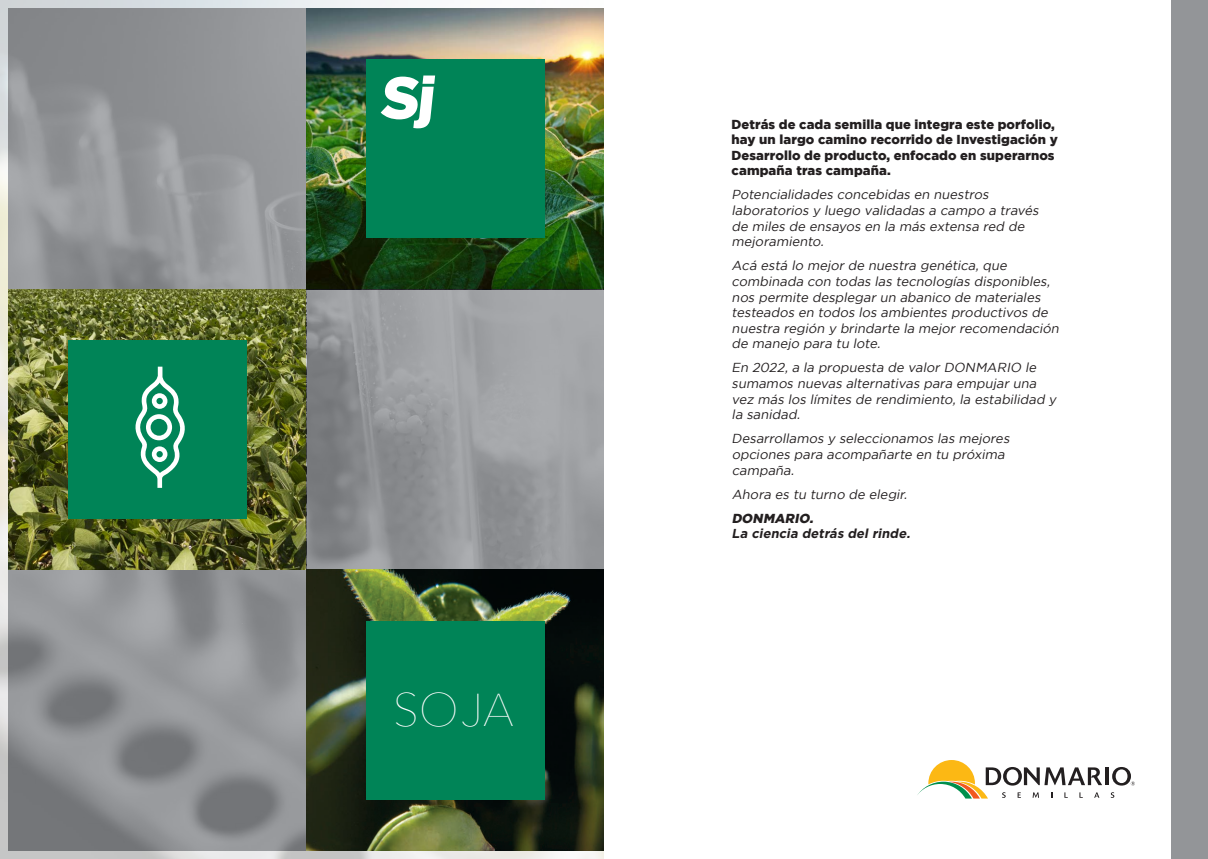
<style>
.page{position:relative;width:1208px;height:859px;background:#fff}
.page>*{position:absolute;margin:0;border:0;box-sizing:border-box;transform-origin:0 0}
.t1{font:900 59.2px "Gotham";color:#fff}
.t2{font:200 45.9px "Avenir Next";color:#fff}
.t3{font:italic 13px/15.6px "Gotham";letter-spacing:-.005em;color:#231f20}
.t4{font:900 13px/15.6px "Gotham";letter-spacing:.005em;color:#231f20}
.t5{font:italic 700 13px "Gotham";color:#231f20}
.t6{font:italic 900 13px "Gotham";color:#231f20}
</style>
<div class="page">
<img style="left:0;top:0;width:604px;height:859px">
<div style="left:1171px;top:1px;width:37px;height:858px;background:#939598"></div>
<hr style="left:1105px;top:767px;width:3px;height:18px;background:#231f20">
<svg style="left:1112px;top:767px;width:23px;height:19px"></svg>
<svg style="left:917px;top:760px;width:185px;height:39px"></svg>
<svg style="left:1110px;top:792px;width:4px;height:6px"></svg>
<svg style="left:9px;top:9px;width:297px;height:280px;background:#939598"></svg>
<img style="left:9px;top:289px;width:297px;height:281px">
<svg style="left:9px;top:570px;width:297px;height:280px;background:#8d8f92"></svg>
<img style="left:306px;top:9px;width:298px;height:280px">
<svg style="left:306px;top:289px;width:298px;height:281px;background:#96989b"></svg>
<img style="left:306px;top:570px;width:298px;height:280px">
<div style="left:366px;top:60px;width:178px;height:178px;background:#008457"></div>
<div style="left:68px;top:340px;width:179px;height:179px;background:#008457"></div>
<svg style="left:135px;top:367px;width:50px;height:121px"></svg>
<div style="left:366px;top:621px;width:178px;height:179px;background:#008457"></div>
<h1 class="t1" style="left:379px;top:64px;width:56px">Sj</h1>
<h2 class="t2" style="left:393px;top:672px;width:122px">SOJA</h2>
<p class="t4" style="left:731px;top:116px;width:328px">Detrás de cada semilla que integra este porfolio, hay un largo camino recorrido de Investigación y Desarrollo de producto, enfocado en superarnos campaña tras campaña.</p>
<p class="t3" style="left:731px;top:187px;width:311px">Potencialidades concebidas en nuestros laboratorios y luego validadas a campo a través de miles de ensayos en la más extensa red de mejoramiento.</p>
<p class="t3" style="left:731px;top:258px;width:331px">Acá está lo mejor de nuestra genética, que combinada con todas las tecnologías disponibles, nos permite desplegar un abanico de materiales testeados en todos los ambientes productivos de nuestra región y brindarte la mejor recomendación de manejo para tu lote.</p>
<p class="t3" style="left:731px;top:360px;width:328px">En 2022, a la propuesta de valor DONMARIO le sumamos nuevas alternativas para empujar una vez más los límites de rendimiento, la estabilidad y la sanidad.</p>
<p class="t3" style="left:731px;top:431px;width:282px">Desarrollamos y seleccionamos las mejores opciones para acompañarte en tu próxima campaña.</p>
<p class="t3" style="left:731px;top:486px;width:179px">Ahora es tu turno de elegir.</p>
<p class="t6" style="left:731px;top:511px;width:85px">DONMARIO.</p>
<p class="t5" style="left:731px;top:526px;width:182px">La ciencia detrás del rinde.</p>
</div>
